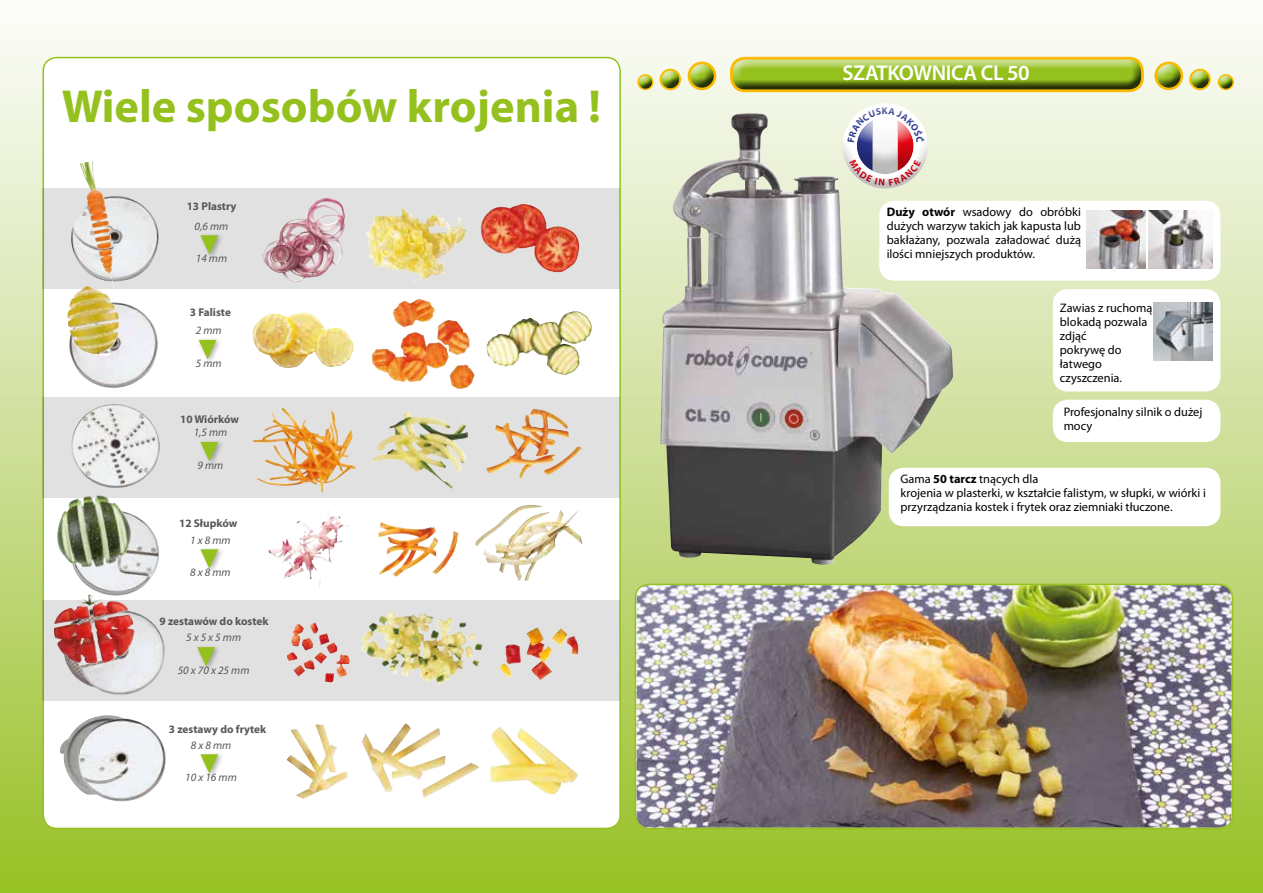
<style>
.page{position:relative;width:1263px;height:893px;background:#fff}
.page>*{position:absolute;margin:0;border:0;box-sizing:border-box;transform-origin:0 0}
.t1{font:700 46.5px "Myriad Pro";color:#95c11f}
.t2{font:600 21.45px "Myriad Pro";letter-spacing:-.02em;color:#fff}
.t3{font:12.3px/14px "Myriad Pro";color:#000}
.t4{font:700 11.25px "Myriad Pro";color:#575756}
.t5{font:italic 11.25px "Myriad Pro";color:#575756}
.s1{font-weight:700}
</style>
<div class="page">
<div style="left:0;top:0;width:1263px;height:893px;background:linear-gradient(to bottom,#fefdff,#99c028)"></div>
<div style="left:43px;top:58px;width:577px;height:770px;background:#fff;border-radius:14px"></div>
<img style="left:636px;top:585px;width:596px;height:243px">
<div style="left:635px;top:584px;width:598px;height:245px;border:2px solid #95c11f;border-radius:14px"></div>
<svg style="left:43px;top:188px;width:577px;height:101px;background:#e1dfd6"></svg>
<div style="left:43px;top:397px;width:577px;height:100px;background:#e1e1e1"></div>
<div style="left:43px;top:601px;width:577px;height:100px;background:#e1e1e1"></div>
<img style="left:287px;top:724px;width:61px;height:75px">
<div style="left:198px;top:752px;width:27px;height:28px;background:#000;opacity:.3"></div>
<svg style="left:200px;top:754px;width:18px;height:20px"></svg>
<img style="left:287px;top:622px;width:63px;height:60px">
<div style="left:195px;top:644px;width:27px;height:29px;background:#000;opacity:.3"></div>
<svg style="left:197px;top:647px;width:18px;height:19px"></svg>
<img style="left:268px;top:511px;width:60px;height:46px">
<div style="left:198px;top:547px;width:27px;height:28px;background:#000;opacity:.3"></div>
<svg style="left:200px;top:549px;width:18px;height:20px"></svg>
<img style="left:252px;top:409px;width:104px;height:84px">
<div style="left:198px;top:439px;width:27px;height:28px;background:#000;opacity:.3"></div>
<svg style="left:200px;top:442px;width:18px;height:19px"></svg>
<img style="left:252px;top:312px;width:102px;height:56px">
<img style="left:261px;top:198px;width:84px;height:87px">
<div style="left:198px;top:233px;width:27px;height:28px;background:#000;opacity:.3"></div>
<svg style="left:200px;top:235px;width:18px;height:20px"></svg>
<img style="left:480px;top:204px;width:99px;height:69px">
<img style="left:365px;top:205px;width:37px;height:64px">
<img style="left:486px;top:311px;width:106px;height:64px">
<img style="left:372px;top:299px;width:98px;height:83px">
<img style="left:486px;top:409px;width:96px;height:70px">
<img style="left:371px;top:411px;width:98px;height:78px">
<img style="left:476px;top:505px;width:84px;height:42px">
<img style="left:500px;top:627px;width:79px;height:53px">
<img style="left:361px;top:611px;width:121px;height:73px">
<img style="left:490px;top:726px;width:88px;height:68px">
<img style="left:361px;top:723px;width:119px;height:75px">
<img style="left:378px;top:522px;width:80px;height:55px">
<div style="left:197px;top:337px;width:26px;height:28px;background:#000;opacity:.3"></div>
<svg style="left:199px;top:340px;width:18px;height:19px"></svg>
<img style="left:60px;top:715px;width:68px;height:68px">
<img style="left:74px;top:719px;width:92px;height:83px">
<img style="left:61px;top:606px;width:68px;height:71px">
<img style="left:75px;top:610px;width:90px;height:85px">
<img style="left:73px;top:510px;width:86px;height:87px">
<img style="left:71px;top:404px;width:89px;height:84px">
<img style="left:69px;top:302px;width:89px;height:86px">
<img style="left:69px;top:196px;width:95px;height:89px">
<img style="left:71px;top:594px;width:21px;height:17px">
<img style="left:57px;top:496px;width:40px;height:71px">
<img style="left:68px;top:286px;width:51px;height:42px">
<img style="left:80px;top:161px;width:13px;height:27px">
<div style="left:731px;top:61px;width:413px;height:32px;background:#000;opacity:.75"></div>
<div style="left:730px;top:57px;width:414px;height:35px;border:3px solid #fbba00;border-radius:14px"></div>
<div style="left:688px;top:62px;width:29px;height:20px;background:#fff;opacity:.75"></div>
<div style="left:688px;top:65px;width:29px;height:26px;background:#000;opacity:.75"></div>
<div style="left:688px;top:62px;width:28px;height:28px;border:3px solid #fbba00;border-radius:50%"></div>
<div style="left:660px;top:70px;width:22px;height:14px;background:#fff;opacity:.75"></div>
<div style="left:660px;top:71px;width:22px;height:21px;background:#000;opacity:.75"></div>
<div style="left:660px;top:69px;width:21px;height:21px;border:2px solid #fbba00;border-radius:50%"></div>
<div style="left:638px;top:74px;width:16px;height:12px;background:#fff;opacity:.75"></div>
<div style="left:638px;top:75px;width:16px;height:17px;background:#000;opacity:.75"></div>
<div style="left:637px;top:74px;width:16px;height:16px;border:1px solid #fbba00;border-radius:50%"></div>
<div style="left:1155px;top:62px;width:29px;height:20px;background:#fff;opacity:.75"></div>
<div style="left:1155px;top:65px;width:29px;height:26px;background:#000;opacity:.75"></div>
<div style="left:1154px;top:62px;width:29px;height:28px;border:3px solid #fbba00;border-radius:50%"></div>
<div style="left:1190px;top:70px;width:22px;height:14px;background:#fff;opacity:.75"></div>
<div style="left:1190px;top:71px;width:22px;height:21px;background:#000;opacity:.75"></div>
<div style="left:1189px;top:69px;width:22px;height:21px;border:2px solid #fbba00;border-radius:50%"></div>
<div style="left:1218px;top:74px;width:17px;height:12px;background:#fff;opacity:.75"></div>
<div style="left:1218px;top:75px;width:17px;height:17px;background:#000;opacity:.75"></div>
<div style="left:1218px;top:74px;width:16px;height:16px;border:1px solid #fbba00;border-radius:50%"></div>
<img style="left:660px;top:113px;width:293px;height:452px">
<div style="left:879px;top:201px;width:341px;height:80px;background:#fff;border-radius:15px"></div>
<div style="left:889px;top:468px;width:331px;height:58px;background:#fff;border-radius:15px"></div>
<div style="left:1053px;top:289px;width:167px;height:102px;background:#fff;border-radius:15px"></div>
<div style="left:1053px;top:400px;width:167px;height:42px;background:#fff;border-radius:15px"></div>
<img style="left:1087px;top:210px;width:59px;height:58px">
<img style="left:1154px;top:303px;width:59px;height:57px">
<img style="left:1148px;top:210px;width:64px;height:58px">
<div style="left:832px;top:95px;width:104px;height:50px;background:#fff;opacity:.5"></div>
<div style="left:832px;top:136px;width:104px;height:63px;background:#000;opacity:.25"></div>
<svg style="left:847px;top:108px;width:77px;height:78px"></svg>
<h1 class="t1" style="left:62px;top:76px;width:541px">Wiele sposobów krojenia !</h1>
<p class="t4" style="left:187px;top:199px;width:51px">13 Plastry</p>
<p class="t5" style="left:195px;top:220px;width:35px">0,6 mm</p>
<p class="t5" style="left:196px;top:253px;width:33px">14 mm</p>
<p class="t4" style="left:190px;top:305px;width:43px">3 Faliste</p>
<p class="t5" style="left:196px;top:324px;width:27px">2 mm</p>
<p class="t5" style="left:196px;top:357px;width:27px">5 mm</p>
<p class="t4" style="left:180px;top:412px;width:60px">10 Wiórków</p>
<p class="t5" style="left:194px;top:426px;width:35px">1,5 mm</p>
<p class="t5" style="left:198px;top:459px;width:27px">9 mm</p>
<p class="t4" style="left:179px;top:516px;width:60px">12 Słupków</p>
<p class="t5" style="left:190px;top:534px;width:42px">1 x 8 mm</p>
<p class="t5" style="left:190px;top:567px;width:42px">8 x 8 mm</p>
<p class="t4" style="left:159px;top:614px;width:111px">9 zestawów do kostek</p>
<p class="t5" style="left:186px;top:632px;width:57px">5 x 5 x 5 mm</p>
<p class="t5" style="left:178px;top:664px;width:73px">50 x 70 x 25 mm</p>
<p class="t4" style="left:169px;top:721px;width:99px">3 zestawy do frytek</p>
<p class="t5" style="left:191px;top:739px;width:42px">8 x 8 mm</p>
<p class="t5" style="left:185px;top:772px;width:53px">10 x 16 mm</p>
<h2 class="t2" style="left:842px;top:60px;width:189px">SZATKOWNICA CL 50</h2>
<p class="t3" style="left:887px;top:205px;width:196px;text-align:justify"><span class="s1">Duży otwór</span> wsadowy do obróbki dużych warzyw takich jak kapusta lub bakłażany, pozwala załadować dużą ilości mniejszych produktów.</p>
<p class="t3" style="left:1060px;top:300px;width:94px">Zawias z ruchomą blokadą pozwala zdjąć<br>pokrywę do łatwego czyszczenia.</p>
<p class="t3" style="left:1064px;top:404px;width:140px">Profesjonalny silnik o dużej mocy</p>
<p class="t3" style="left:900px;top:472px;width:307px">Gama <span class="s1">50 tarcz</span> tnących dla<br>krojenia w plasterki, w kształcie falistym, w słupki, w wiórki i przyrządzania kostek i frytek oraz ziemniaki tłuczone.</p>
</div>
